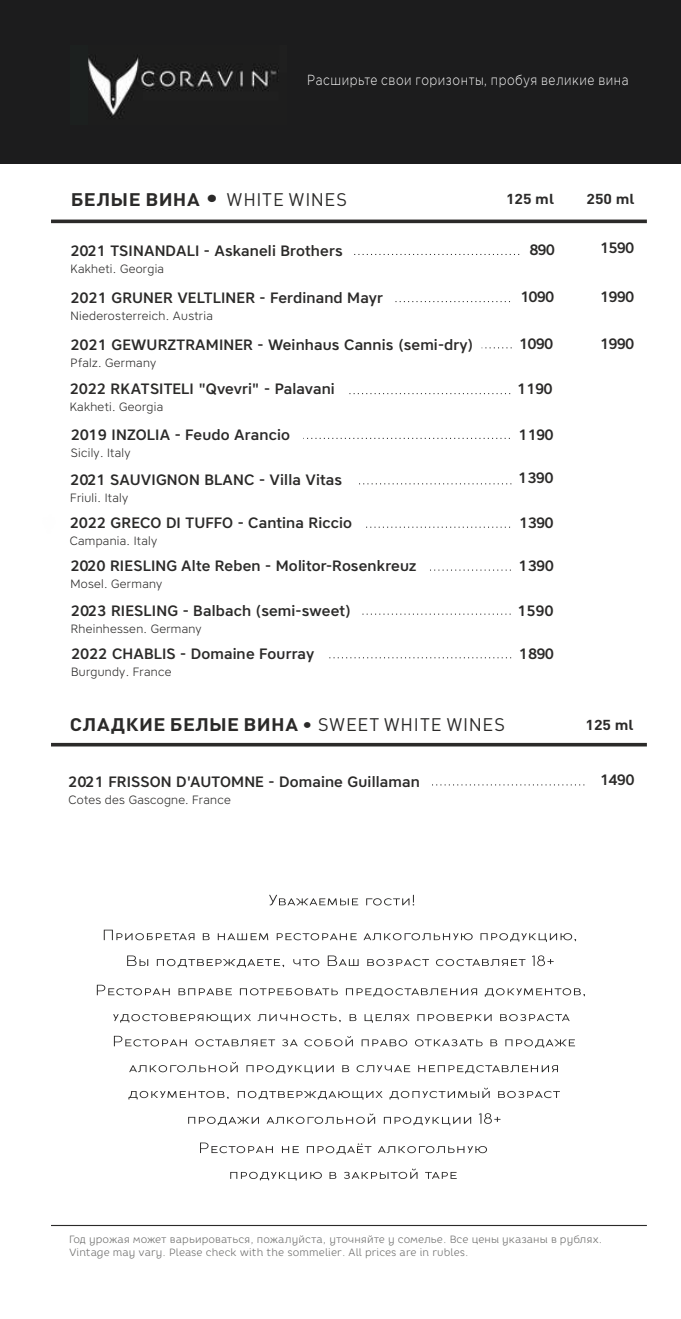
<style>
.page{position:relative;width:681px;height:1319px;background:#fff}
.page>*{position:absolute;margin:0;border:0;box-sizing:border-box;transform-origin:0 0}
.t1{font:700 18px "DIN Pro";letter-spacing:.01em;color:#2b2a29;scale:1.1 1}
.t2{font:18px "DIN Pro";letter-spacing:.05em;color:#2b2a29}
.t3{font:500 15px "Core Sans A55";letter-spacing:.01em;color:#2b2a29}
.t4{font:300 14.55px "Gotham Pro";letter-spacing:.045em;color:#fefefe;scale:.82 1}
.t5{font:700 14.25px "DIN Pro";color:#2b2a29;scale:1.1 1}
.t6{font:300 12px "Core Sans A35";letter-spacing:.025em;color:#2b2a29}
.t7{font:300 10.5px/12.6px "Core Rhino 35";letter-spacing:.01em;color:#727271}
.s1{font-weight:700}
.s2{font-weight:700;font-size:22.8px}
.s3{font-weight:400}
</style>
<div class="page">
<div style="left:0;top:0;width:680px;height:164px;background:#1c1c1d"></div>
<img style="left:88px;top:55px;width:191px;height:64px">
<svg style="left:354px;top:254px;width:165px;height:1px"></svg>
<svg style="left:395px;top:301px;width:115px;height:1px"></svg>
<svg style="left:481px;top:347px;width:30px;height:1px"></svg>
<svg style="left:303px;top:438px;width:206px;height:1px"></svg>
<svg style="left:362px;top:613px;width:148px;height:1px"></svg>
<svg style="left:366px;top:526px;width:144px;height:1px"></svg>
<svg style="left:349px;top:393px;width:161px;height:1px"></svg>
<svg style="left:430px;top:569px;width:80px;height:1px"></svg>
<svg style="left:329px;top:657px;width:182px;height:1px"></svg>
<svg style="left:359px;top:483px;width:152px;height:1px"></svg>
<svg style="left:432px;top:784px;width:152px;height:1px"></svg>
<svg style="left:51px;top:219px;width:595px;height:4px;background:#484746"></svg>
<svg style="left:51px;top:742px;width:595px;height:4px;background:#5a5959"></svg>
<hr style="left:51px;top:1224px;width:595px;height:1px;background:#2b2a29">
<svg style="left:269px;top:894px;width:89px;height:11px"></svg>
<svg style="left:366px;top:894px;width:48px;height:11px"></svg>
<svg style="left:104px;top:929px;width:90px;height:11px"></svg>
<svg style="left:203px;top:933px;width:6px;height:7px"></svg>
<svg style="left:218px;top:933px;width:50px;height:7px"></svg>
<svg style="left:276px;top:933px;width:80px;height:7px"></svg>
<svg style="left:363px;top:933px;width:109px;height:7px"></svg>
<svg style="left:480px;top:933px;width:96px;height:8px"></svg>
<svg style="left:127px;top:955px;width:21px;height:10px"></svg>
<svg style="left:157px;top:958px;width:127px;height:9px"></svg>
<svg style="left:293px;top:959px;width:26px;height:7px"></svg>
<svg style="left:327px;top:955px;width:31px;height:10px"></svg>
<svg style="left:367px;top:958px;width:62px;height:8px"></svg>
<svg style="left:436px;top:958px;width:89px;height:8px"></svg>
<svg style="left:532px;top:955px;width:21px;height:11px"></svg>
<svg style="left:97px;top:984px;width:73px;height:11px"></svg>
<svg style="left:178px;top:988px;width:54px;height:7px"></svg>
<svg style="left:240px;top:988px;width:98px;height:7px"></svg>
<svg style="left:346px;top:988px;width:131px;height:8px"></svg>
<svg style="left:484px;top:988px;width:100px;height:8px"></svg>
<svg style="left:113px;top:1014px;width:138px;height:8px"></svg>
<svg style="left:257px;top:1014px;width:83px;height:8px"></svg>
<svg style="left:349px;top:1014px;width:7px;height:6px"></svg>
<svg style="left:364px;top:1014px;width:45px;height:8px"></svg>
<svg style="left:417px;top:1014px;width:74px;height:7px"></svg>
<svg style="left:500px;top:1014px;width:69px;height:7px"></svg>
<svg style="left:114px;top:1035px;width:73px;height:11px"></svg>
<svg style="left:195px;top:1039px;width:80px;height:7px"></svg>
<svg style="left:282px;top:1039px;width:15px;height:7px"></svg>
<svg style="left:304px;top:1036px;width:49px;height:10px"></svg>
<svg style="left:361px;top:1039px;width:46px;height:7px"></svg>
<svg style="left:415px;top:1039px;width:67px;height:7px"></svg>
<svg style="left:490px;top:1039px;width:7px;height:7px"></svg>
<svg style="left:505px;top:1039px;width:69px;height:8px"></svg>
<svg style="left:129px;top:1062px;width:109px;height:10px"></svg>
<svg style="left:246px;top:1065px;width:87px;height:8px"></svg>
<svg style="left:342px;top:1065px;width:7px;height:6px"></svg>
<svg style="left:356px;top:1065px;width:54px;height:7px"></svg>
<svg style="left:418px;top:1065px;width:139px;height:8px"></svg>
<svg style="left:128px;top:1090px;width:100px;height:9px"></svg>
<svg style="left:238px;top:1090px;width:144px;height:9px"></svg>
<svg style="left:389px;top:1087px;width:100px;height:12px"></svg>
<svg style="left:498px;top:1090px;width:61px;height:7px"></svg>
<svg style="left:188px;top:1116px;width:71px;height:9px"></svg>
<svg style="left:267px;top:1113px;width:108px;height:10px"></svg>
<svg style="left:383px;top:1116px;width:88px;height:9px"></svg>
<svg style="left:478px;top:1113px;width:22px;height:10px"></svg>
<svg style="left:200px;top:1142px;width:73px;height:10px"></svg>
<svg style="left:282px;top:1146px;width:17px;height:6px"></svg>
<svg style="left:307px;top:1143px;width:64px;height:11px"></svg>
<svg style="left:378px;top:1146px;width:109px;height:6px"></svg>
<svg style="left:230px;top:1171px;width:92px;height:9px"></svg>
<svg style="left:329px;top:1172px;width:7px;height:6px"></svg>
<svg style="left:344px;top:1168px;width:73px;height:10px"></svg>
<svg style="left:425px;top:1172px;width:31px;height:6px"></svg>
<p class="t4" style="left:307px;top:75px;width:393px">Расширьте свои горизонты, пробуя великие вина</p>
<p class="t2" style="left:71px;top:193px;width:278px"><span class="s1">БЕЛЫЕ ВИНА</span> <span class="s2">•</span> WHITE WINES</p>
<p class="t5" style="left:506px;top:193px;width:45px">125 ml</p>
<p class="t5" style="left:586px;top:193px;width:45px">250 ml</p>
<p class="t3" style="left:70px;top:245px;width:273px">2021 TSINANDALI - Askaneli Brothers</p>
<p class="t6" style="left:70px;top:264px;width:95px">Kakheti. Georgia</p>
<p class="t3" style="left:70px;top:292px;width:314px">2021 GRUNER VELTLINER - Ferdinand Mayr</p>
<p class="t6" style="left:70px;top:311px;width:144px">Niederosterreich. Austria</p>
<p class="t3" style="left:70px;top:338px;width:404px">2021 GEWURZTRAMINER - Weinhaus Cannis (semi-dry)</p>
<p class="t6" style="left:70px;top:358px;width:87px">Pfalz. Germany</p>
<p class="t3" style="left:529px;top:244px;width:27px">890</p>
<p class="t3" style="left:600px;top:242px;width:35px">1590</p>
<p class="t3" style="left:520px;top:291px;width:35px">1090</p>
<p class="t3" style="left:519px;top:338px;width:35px">1090</p>
<p class="t3" style="left:600px;top:338px;width:35px">1990</p>
<p class="t3" style="left:600px;top:291px;width:35px">1990</p>
<p class="t3" style="left:70px;top:383px;width:266px">2022 RKATSITELI "Qvevri" - Palavani</p>
<p class="t3" style="left:517px;top:383px;width:37px">1190</p>
<p class="t6" style="left:70px;top:402px;width:95px">Kakheti. Georgia</p>
<p class="t3" style="left:71px;top:428px;width:221px">2019 INZOLIA - Feudo Arancio</p>
<p class="t6" style="left:71px;top:448px;width:61px">Sicily. Italy</p>
<p class="t3" style="left:70px;top:474px;width:273px">2021 SAUVIGNON BLANC - Villa Vitas</p>
<p class="t6" style="left:70px;top:493px;width:59px">Friuli. Italy</p>
<p class="t3" style="left:518px;top:429px;width:37px">1190</p>
<p class="t3" style="left:518px;top:472px;width:37px">1390</p>
<p class="t3" style="left:70px;top:516px;width:284px">2022 GRECO DI TUFFO - Cantina Riccio</p>
<p class="t3" style="left:519px;top:516px;width:36px">1390</p>
<p class="t6" style="left:70px;top:536px;width:89px">Campania. Italy</p>
<p class="t3" style="left:70px;top:560px;width:347px">2020 RIESLING Alte Reben - Molitor-Rosenkreuz</p>
<p class="t6" style="left:70px;top:579px;width:93px">Mosel. Germany</p>
<p class="t3" style="left:518px;top:560px;width:37px">1390</p>
<p class="t3" style="left:71px;top:604px;width:281px">2023 RIESLING - Balbach (semi-sweet)</p>
<p class="t3" style="left:517px;top:604px;width:38px">1590</p>
<p class="t6" style="left:71px;top:624px;width:132px">Rheinhessen. Germany</p>
<p class="t3" style="left:71px;top:648px;width:244px">2022 CHABLIS - Domaine Fourray</p>
<p class="t3" style="left:518px;top:648px;width:37px">1890</p>
<p class="t6" style="left:71px;top:667px;width:102px">Burgundy. France</p>
<p class="t1" style="left:70px;top:717px;width:397px">СЛАДКИЕ БЕЛЫЕ ВИНА • <span class="s3">SWEET WHITE WINES</span></p>
<p class="t5" style="left:585px;top:719px;width:45px">125 ml</p>
<p class="t3" style="left:68px;top:775px;width:353px">2021 FRISSON D'AUTOMNE - Domaine Guillaman</p>
<p class="t6" style="left:68px;top:795px;width:164px">Cotes des Gascogne. France</p>
<p class="t3" style="left:599px;top:773px;width:36px">1490</p>
<p class="t7" style="left:69px;top:1233px;width:534px">Год урожая может варьироваться, пожалуйста, уточняйте у сомелье. Все цены указаны в рублях.<br>Vintage may vary. Please check with the sommelier. All prices are in rubles.</p>
</div>
